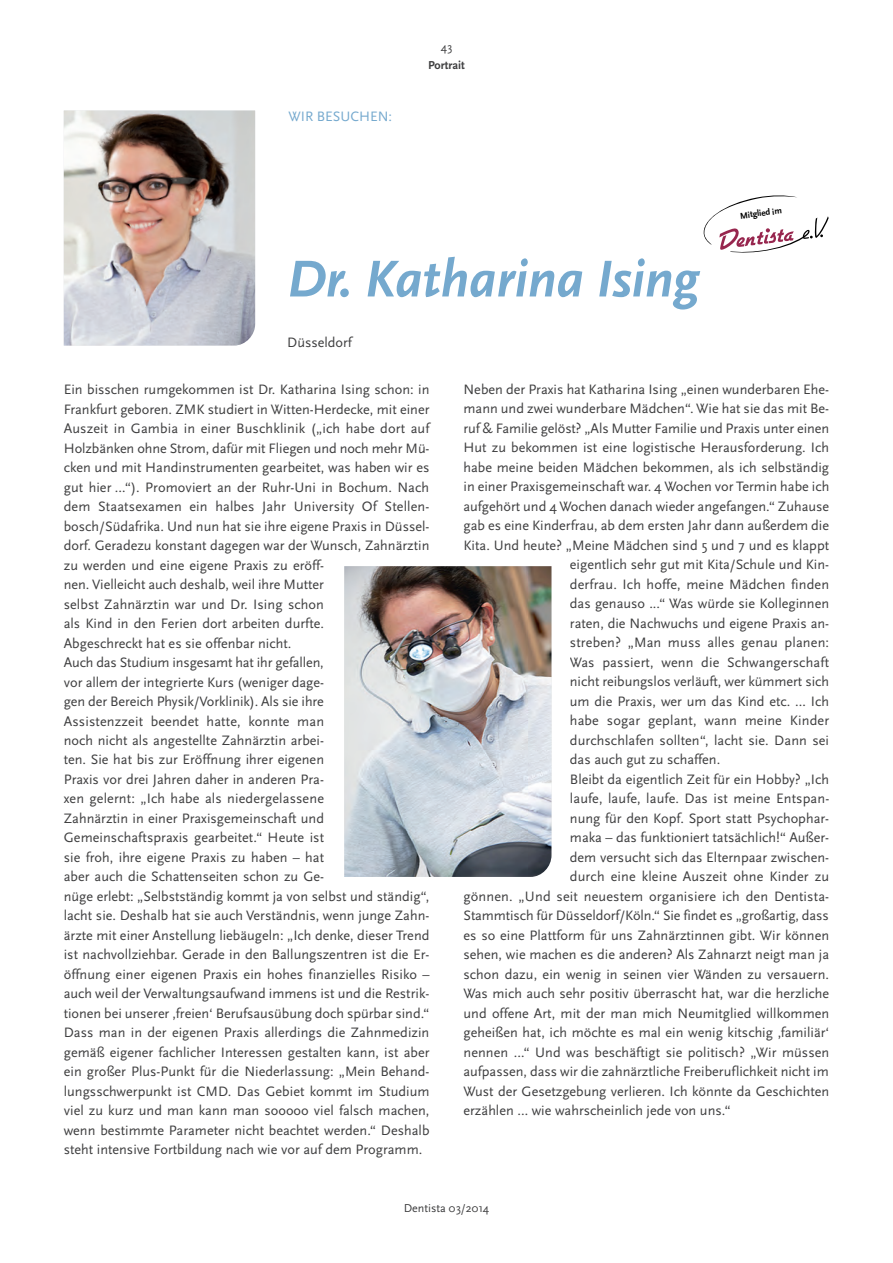
<style>
.page{position:relative;width:893px;height:1263px;background:#fff}
.page>*{position:absolute;margin:0;border:0;box-sizing:border-box;transform-origin:0 0}
.t1{font:italic 700 54px "Scala Sans OT";letter-spacing:-.01em;color:#75a9ce}
.t2{font:14.25px/19.5px "Scala Sans OT";color:#3e3e3f}
.t3{font:14.25px "Scala Sans OT";color:#75a9ce}
.t4{font:12px "Scala Sans OT";color:#3e3e3f}
.t5{font:700 12px "Scala Sans OT";color:#3e3e3f}
.t6{font:700 9px "Scala Sans OT";color:#000}
</style>
<div class="page">
<svg style="left:703px;top:195px;width:126px;height:58px"></svg>
<img style="left:64px;top:111px;width:191px;height:234px">
<img style="left:344px;top:566px;width:207px;height:311px">
<p class="t3" style="left:288px;top:111px;width:105px">WIR BESUCHEN:</p>
<p class="t4" style="left:441px;top:43px;width:13px">43</p>
<p class="t5" style="left:428px;top:61px;width:38px">Portrait</p>
<h1 class="t1" style="left:287px;top:257px;width:413px">Dr. Katharina Ising</h1>
<p class="t2" style="left:287px;top:334px;width:66px">Düsseldorf</p>
<p class="t6" style="left:740px;top:212px;width:43px;rotate:-7deg">Mitglied im</p>
<p class="t2" style="left:64px;top:381px;width:367px">Ein bisschen rumgekommen ist Dr. Katharina Ising schon: in Frankfurt geboren. ZMK studiert in Witten-Herdecke, mit einer Auszeit in Gambia in einer Buschklinik („ich habe dort auf Holzbänken ohne Strom, dafür mit Fliegen und noch mehr Mü&shy;cken und mit Handinstrumenten gearbeitet, was haben wir es gut hier …“). Promoviert an der Ruhr-Uni in Bochum. Nach dem Staatsexamen ein halbes Jahr University Of Stellen - bosch/Südafrika. Und nun hat sie ihre eigene Praxis in Düssel&shy;dorf. Geradezu konstant dagegen war der Wunsch, Zahnärztin zu werden und eine eigene Praxis zu eröff-<br>nen. Vielleicht auch deshalb, weil ihre Mutter<br>selbst Zahnärztin war und Dr. Ising schon<br>als Kind in den Ferien dort arbeiten durfte.<br>Abgeschreckt hat es sie offenbar nicht.<br>Auch das Studium insgesamt hat ihr gefallen,<br>vor allem der integrierte Kurs (weniger dage-<br>gen der Bereich Physik/Vorklinik). Als sie ihre<br>Assistenzzeit beendet hatte, konnte man<br>noch nicht als angestellte Zahnärztin arbei-<br>ten. Sie hat bis zur Eröffnung ihrer eigenen<br>Praxis vor drei Jahren daher in anderen Pra-<br>xen gelernt: „Ich habe als niedergelassene<br>Zahnärztin in einer Praxisgemeinschaft und Gemeinschaftspraxis gearbeitet.“ Heute ist<br>sie froh, ihre eigene Praxis zu haben – hat<br>aber auch die Schattenseiten schon zu Ge-<br>nüge erlebt: „Selbstständig kommt ja von selbst und ständig“, lacht sie. Deshalb hat sie auch Verständnis, wenn junge Zahn&shy;ärzte mit einer Anstellung liebäugeln: „Ich denke, dieser Trend ist nachvollziehbar. Gerade in den Ballungszentren ist die Er&shy;öffnung einer eigenen Praxis ein hohes finanzielles Risiko – auch weil der Verwaltungsaufwand immens ist und die Restrik&shy;tionen bei unserer ,freien‘ Berufsausübung doch spürbar sind.“ Dass man in der eigenen Praxis allerdings die Zahnmedizin gemäß eigener fachlicher Interessen gestalten kann, ist aber ein großer Plus-Punkt für die Niederlassung: „Mein Behand&shy;lungsschwerpunkt ist CMD. Das Gebiet kommt im Studium viel zu kurz und man kann man sooooo viel falsch machen, wenn bestimmte Parameter nicht beachtet werden.“ Deshalb steht intensive Fortbildung nach wie vor auf dem Programm.</p>
<p class="t2" style="left:463px;top:381px;width:367px">Neben der Praxis hat Katharina Ising „einen wunderbaren Ehe-</p>
<p class="t2" style="left:463px;top:400px;width:367px">mann und zwei wunderbare Mädchen“. Wie hat sie das mit Be-</p>
<p class="t2" style="left:463px;top:420px;width:367px">ruf &amp; Familie gelöst? „Als Mutter Familie und Praxis unter einen</p>
<p class="t2" style="left:463px;top:439px;width:367px">Hut zu bekommen ist eine logistische Herausforderung. Ich</p>
<p class="t2" style="left:463px;top:459px;width:367px">habe meine beiden Mädchen bekommen, als ich selbständig</p>
<p class="t2" style="left:463px;top:478px;width:367px">in einer Praxisgemeinschaft war. 4 Wochen vor Termin habe ich</p>
<p class="t2" style="left:463px;top:498px;width:367px">aufgehört und 4 Wochen danach wieder angefangen.“ Zuhause</p>
<p class="t2" style="left:463px;top:517px;width:367px">gab es eine Kinderfrau, ab dem ersten Jahr dann außerdem die</p>
<p class="t2" style="left:463px;top:536px;width:367px">Kita. Und heute? „Meine Mädchen sind 5 und 7 und es klappt</p>
<p class="t2" style="left:570px;top:556px;width:261px">eigentlich sehr gut mit Kita/Schule und Kin-</p>
<p class="t2" style="left:570px;top:575px;width:261px">derfrau. Ich hoffe, meine Mädchen finden</p>
<p class="t2" style="left:570px;top:595px;width:261px">das genauso ...“ Was würde sie Kolleginnen</p>
<p class="t2" style="left:570px;top:614px;width:261px">raten, die Nachwuchs und eigene Praxis an-</p>
<p class="t2" style="left:570px;top:634px;width:261px">streben? „Man muss alles genau planen:</p>
<p class="t2" style="left:570px;top:653px;width:261px">Was passiert, wenn die Schwangerschaft</p>
<p class="t2" style="left:570px;top:673px;width:261px">nicht reibungslos verläuft, wer kümmert sich</p>
<p class="t2" style="left:570px;top:692px;width:261px">um die Praxis, wer um das Kind etc. … Ich</p>
<p class="t2" style="left:570px;top:712px;width:261px">habe sogar geplant, wann meine Kinder</p>
<p class="t2" style="left:570px;top:731px;width:261px">durchschlafen sollten“, lacht sie. Dann sei</p>
<p class="t2" style="left:570px;top:751px;width:152px">das auch gut zu schaffen.</p>
<p class="t2" style="left:570px;top:770px;width:261px">Bleibt da eigentlich Zeit für ein Hobby? „Ich</p>
<p class="t2" style="left:570px;top:790px;width:261px">laufe, laufe, laufe. Das ist meine Entspan-</p>
<p class="t2" style="left:570px;top:809px;width:261px">nung für den Kopf. Sport statt Psychophar-</p>
<p class="t2" style="left:570px;top:829px;width:261px">maka – das funktioniert tatsächlich!“ Außer-</p>
<p class="t2" style="left:570px;top:848px;width:261px">dem versucht sich das Elternpaar zwischen-</p>
<p class="t2" style="left:570px;top:868px;width:261px">durch eine kleine Auszeit ohne Kinder zu</p>
<p class="t2" style="left:463px;top:887px;width:367px">gönnen. „Und seit neuestem organisiere ich den Dentista-</p>
<p class="t2" style="left:463px;top:907px;width:367px">Stammtisch für Düsseldorf/Köln.“ Sie findet es „großartig, dass</p>
<p class="t2" style="left:463px;top:926px;width:367px">es so eine Plattform für uns Zahnärztinnen gibt. Wir können</p>
<p class="t2" style="left:463px;top:946px;width:367px">sehen, wie machen es die anderen? Als Zahnarzt neigt man ja</p>
<p class="t2" style="left:463px;top:965px;width:367px">schon dazu, ein wenig in seinen vier Wänden zu versauern.</p>
<p class="t2" style="left:463px;top:985px;width:367px">Was mich auch sehr positiv überrascht hat, war die herzliche</p>
<p class="t2" style="left:463px;top:1004px;width:367px">und offene Art, mit der man mich Neumitglied willkommen</p>
<p class="t2" style="left:463px;top:1024px;width:367px">geheißen hat, ich möchte es mal ein wenig kitschig ‚familiär‘</p>
<p class="t2" style="left:463px;top:1043px;width:367px">nennen …“ Und was beschäftigt sie politisch? „Wir müssen</p>
<p class="t2" style="left:463px;top:1063px;width:367px">aufpassen, dass wir die zahnärztliche Freiberuflichkeit nicht im</p>
<p class="t2" style="left:463px;top:1082px;width:367px">Wust der Gesetzgebung verlieren. Ich könnte da Geschichten</p>
<p class="t2" style="left:463px;top:1102px;width:269px">erzählen … wie wahrscheinlich jede von uns.“</p>
<p class="t4" style="left:404px;top:1203px;width:87px">Dentista 03/2014</p>
</div>
